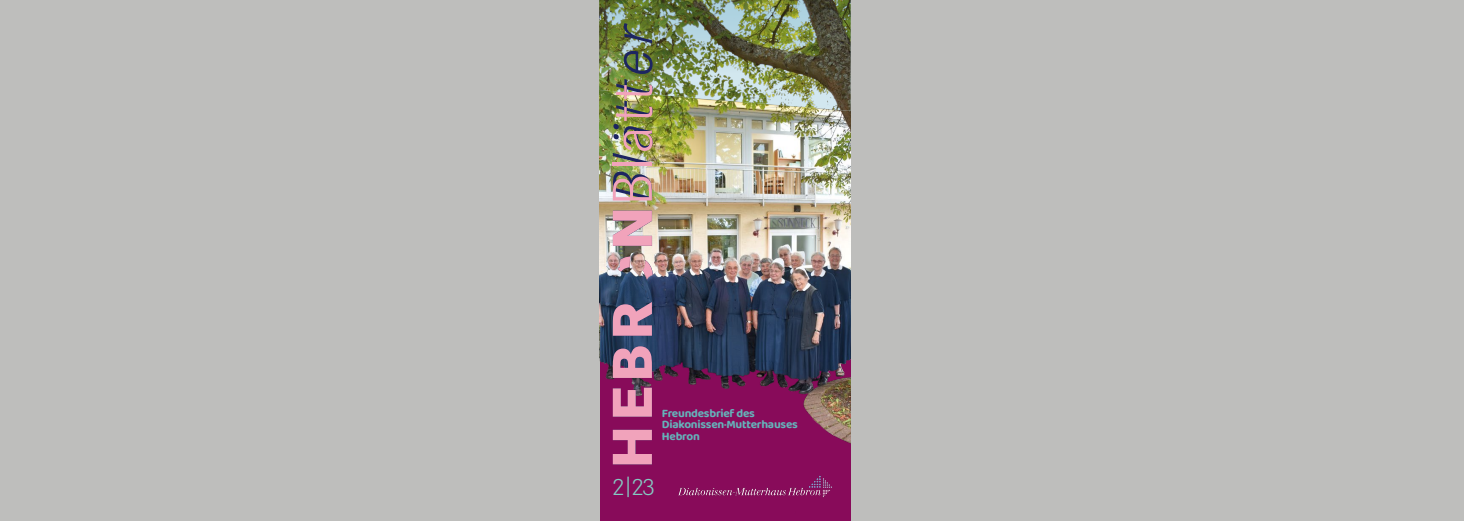
<style>
.page{position:relative;width:1464px;height:521px;background:#fff}
.page>*{position:absolute;margin:0;border:0;box-sizing:border-box;transform-origin:0 0}
.t1{font:800 58.62px "Corporate S";letter-spacing:.07em;color:#f1a3bb}
.t2{font:italic 300 58.62px "Corporate S";color:#1d2561}
.t3{font:300 24.5px "Corporate S";color:#85cac2;scale:1.05 1}
.t4{font:11.81px "Baloo Chettan 2";letter-spacing:-.02em;color:#65b3ba}
.s1{font-weight:300}
</style>
<div class="page">
<div style="left:0;top:0;width:1463px;height:521px;background:#bebebc"></div>
<img style="left:600px;top:111px;width:250px;height:410px">
<img style="left:600px;top:0;width:250px;height:111px">
<img style="left:600px;top:244px;width:250px;height:54px">
<img style="left:670px;top:465px;width:164px;height:34px">
<p class="t2" style="left:591px;top:151px;width:129px;rotate:-90deg">ä er</p>
<p class="t1" style="left:592px;top:469px;width:387px;rotate:-90deg">HEBRON<span class="s1">Blatt</span></p>
<p class="t3" style="left:611px;top:469px;width:43px">2|23</p>
<p class="t4" style="left:662px;top:405px;width:95px">Freundesbrief des</p>
<p class="t4" style="left:662px;top:416px;width:137px">Diakonissen-Mutterhauses</p>
<p class="t4" style="left:662px;top:427px;width:40px">Hebron</p>
</div>
